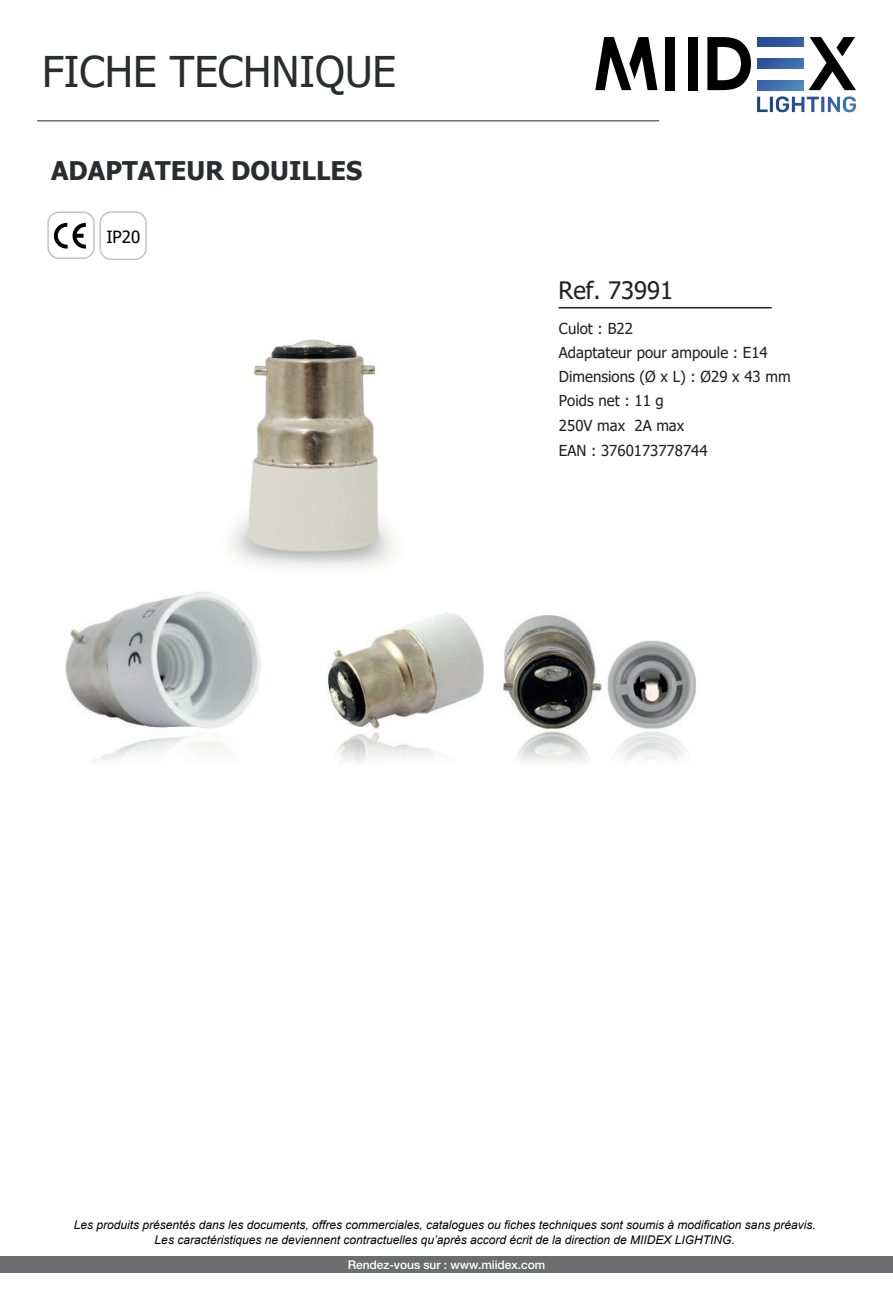
<style>
.page{position:relative;width:893px;height:1305px;background:#fff}
.page>*{position:absolute;margin:0;border:0;box-sizing:border-box;transform-origin:0 0}
.t1{font:42.3px "Tahoma";color:#292d2f}
.t2{font:700 25.65px "Tahoma";color:#292d2f}
.t3{font:24px "Tahoma";color:#231f20}
.t4{font:16.8px "Tahoma";color:#000}
.t5{font:15.15px/24px "Tahoma";color:#231f20}
.t6{font:italic 12px/14.4px "Arial";color:#000001;text-align:center}
.t7{font:500 12px "Helvetica Neue LT Std";letter-spacing:-.005em;color:#fff}
</style>
<div class="page">
<div style="left:0;top:1256px;width:893px;height:16px;background:#6c6d70"></div>
<div style="left:47px;top:211px;width:48px;height:48px;border:1px solid #c1c4c7;border-radius:11px"></div>
<svg style="left:54px;top:223px;width:32px;height:25px"></svg>
<div style="left:99px;top:211px;width:48px;height:49px;border:1px solid #c1c4c7;border-radius:11px"></div>
<img style="left:65px;top:591px;width:631px;height:172px">
<img style="left:231px;top:339px;width:163px;height:229px">
<hr style="left:559px;top:307px;width:213px;height:1px;background:#231f20">
<hr style="left:37px;top:120px;width:622px;height:1px;background:#6c6d70">
<svg style="left:809px;top:37px;width:47px;height:53px"></svg>
<svg style="left:707px;top:37px;width:44px;height:53px"></svg>
<div style="left:688px;top:37px;width:10px;height:53px;background:#000001"></div>
<div style="left:665px;top:37px;width:10px;height:53px;background:#000001"></div>
<svg style="left:757px;top:96px;width:99px;height:16px"></svg>
<svg style="left:595px;top:37px;width:62px;height:53px"></svg>
<svg style="left:757px;top:37px;width:46px;height:9px"></svg>
<svg style="left:757px;top:59px;width:46px;height:9px"></svg>
<svg style="left:757px;top:81px;width:46px;height:9px"></svg>
<h1 class="t1" style="left:42px;top:43px;width:356px">FICHE TECHNIQUE</h1>
<h2 class="t2" style="left:51px;top:153px;width:313px">ADAPTATEUR DOUILLES</h2>
<h3 class="t4" style="left:106px;top:226px;width:35px">IP20</h3>
<h3 class="t3" style="left:559px;top:274px;width:116px">Ref. 73991</h3>
<p class="t5" style="left:559px;top:317px;width:233px">Culot : B22<br>Adaptateur pour ampoule : E14<br>Dimensions (Ø x L) : Ø29 x 43 mm<br>Poids net : 11 g</p>
<p class="t5" style="left:559px;top:414px;width:127px">250V max 2A max</p>
<p class="t5" style="left:559px;top:439px;width:150px">EAN : 3760173778744</p>
<p class="t6" style="left:74px;top:1217px;width:743px">Les produits présentés dans les documents, offres commerciales, catalogues ou fiches techniques sont soumis à modification sans préavis.<br>Les caractéristiques ne deviennent contractuelles qu’après accord écrit de la direction de MIIDEX LIGHTING.</p>
<p class="t7" style="left:348px;top:1257px;width:199px">Rendez-vous sur : www.miidex.com</p>
</div>
